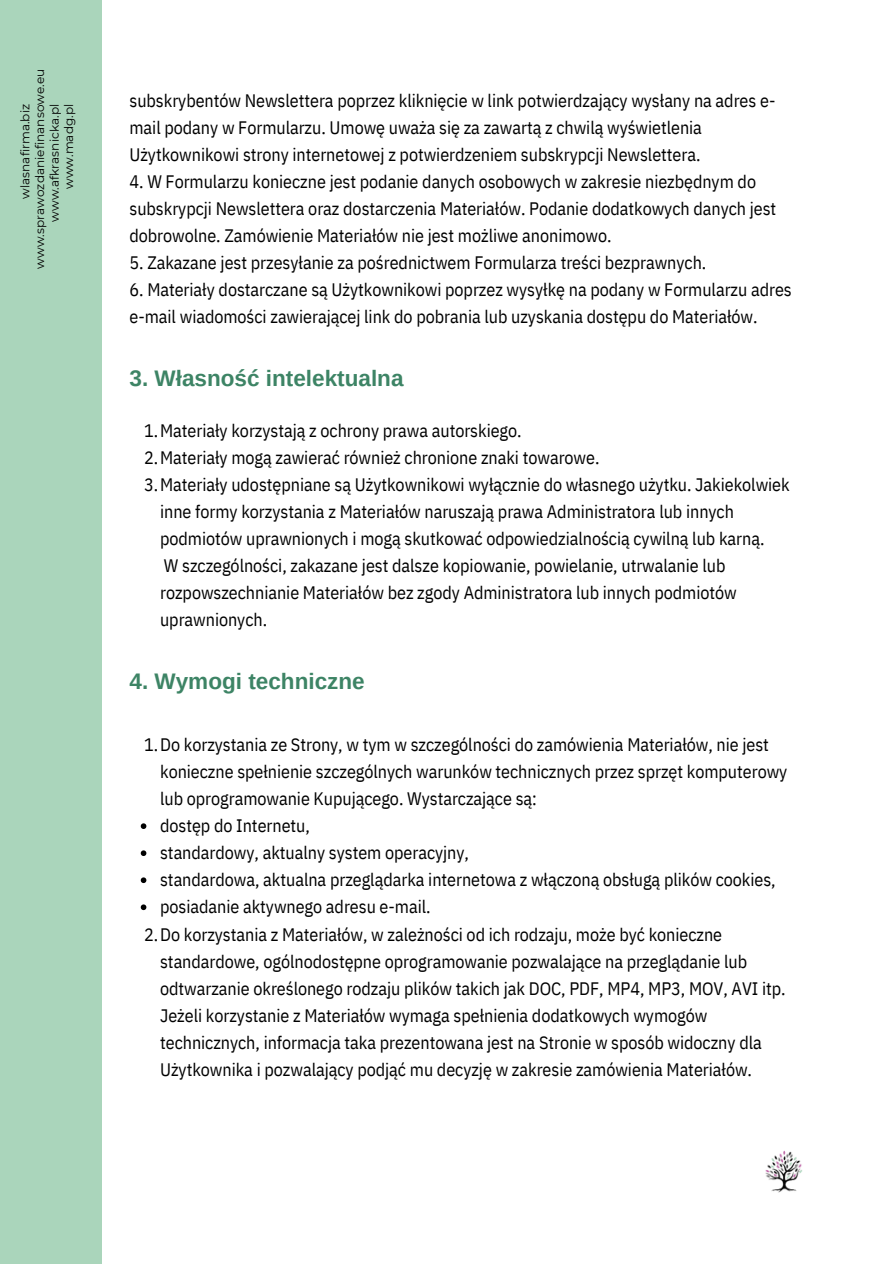
<style>
.page{position:relative;width:894px;height:1264px;background:#fff}
.page>*{position:absolute;margin:0;border:0;box-sizing:border-box;transform-origin:0 0}
.t1{font:700 22.5px "Arimo";color:#3d8465}
.t2{font:18px/27px "IBM Plex Sans Cond";letter-spacing:-.005em;color:#000}
.t3{font:12px "Montserrat";color:#000}
</style>
<div class="page">
<div style="left:0;top:0;width:101px;height:1263px;background:#aad5bb"></div>
<img style="left:765px;top:1150px;width:38px;height:43px">
<svg style="left:141px;top:823px;width:5px;height:6px"></svg>
<svg style="left:141px;top:850px;width:5px;height:6px"></svg>
<svg style="left:141px;top:877px;width:5px;height:6px"></svg>
<svg style="left:141px;top:904px;width:5px;height:6px"></svg>
<p class="t3" style="left:32px;top:268px;width:201px;rotate:-90deg">www.sprawozdaniefinansowe.eu</p>
<p class="t3" style="left:18px;top:199px;width:96px;rotate:-90deg">wlasnafirma.biz</p>
<p class="t3" style="left:47px;top:222px;width:119px;rotate:-90deg">www.afkrasnicka.pl</p>
<p class="t3" style="left:62px;top:189px;width:87px;rotate:-90deg">www.madg.pl</p>
<p class="t2" style="left:129px;top:87px;width:647px">subskrybentów Newslettera poprzez kliknięcie w link potwierdzający wysłany na adres e&shy;mail podany w Formularzu. Umowę uważa się za zawartą z chwilą wyświetlenia<br>Użytkownikowi strony internetowej z potwierdzeniem subskrypcji Newslettera.</p>
<p class="t2" style="left:129px;top:168px;width:648px">4. W Formularzu konieczne jest podanie danych osobowych w zakresie niezbędnym do subskrypcji Newslettera oraz dostarczenia Materiałów. Podanie dodatkowych danych jest dobrowolne. Zamówienie Materiałów nie jest możliwe anonimowo.</p>
<p class="t2" style="left:129px;top:249px;width:578px">5. Zakazane jest przesyłanie za pośrednictwem Formularza treści bezprawnych.</p>
<p class="t2" style="left:129px;top:276px;width:663px">6. Materiały dostarczane są Użytkownikowi poprzez wysyłkę na podany w Formularzu adres e-mail wiadomości zawierającej link do pobrania lub uzyskania dostępu do Materiałów.</p>
<p class="t1" style="left:129px;top:365px;width:275px">3. Własność intelektualna</p>
<p class="t2" style="left:144px;top:416px;width:379px">1.Materiały korzystają z ochrony prawa autorskiego.</p>
<p class="t2" style="left:144px;top:443px;width:456px">2.Materiały mogą zawierać również chronione znaki towarowe.</p>
<p class="t2" style="left:144px;top:470px;width:646px">3.Materiały udostępniane są Użytkownikowi wyłącznie do własnego użytku. Jakiekolwiek</p>
<p class="t2" style="left:160px;top:497px;width:575px">inne formy korzystania z Materiałów naruszają prawa Administratora lub innych</p>
<p class="t2" style="left:160px;top:524px;width:605px">podmiotów uprawnionych i mogą skutkować odpowiedzialnością cywilną lub karną.</p>
<p class="t2" style="left:164px;top:551px;width:563px">W szczególności, zakazane jest dalsze kopiowanie, powielanie, utrwalanie lub</p>
<p class="t2" style="left:160px;top:578px;width:578px">rozpowszechnianie Materiałów bez zgody Administratora lub innych podmiotów</p>
<p class="t2" style="left:160px;top:605px;width:108px">uprawnionych.</p>
<p class="t1" style="left:129px;top:668px;width:237px">4. Wymogi techniczne</p>
<p class="t2" style="left:144px;top:731px;width:626px">1.Do korzystania ze Strony, w tym w szczególności do zamówienia Materiałów, nie jest</p>
<p class="t2" style="left:160px;top:758px;width:628px">konieczne spełnienie szczególnych warunków technicznych przez sprzęt komputerowy</p>
<p class="t2" style="left:160px;top:785px;width:378px">lub oprogramowanie Kupującego. Wystarczające są:</p>
<p class="t2" style="left:160px;top:812px;width:151px">dostęp do Internetu,</p>
<p class="t2" style="left:160px;top:839px;width:310px">standardowy, aktualny system operacyjny,</p>
<p class="t2" style="left:160px;top:866px;width:617px">standardowa, aktualna przeglądarka internetowa z włączoną obsługą plików cookies,</p>
<p class="t2" style="left:160px;top:893px;width:272px">posiadanie aktywnego adresu e-mail.</p>
<p class="t2" style="left:144px;top:920px;width:579px">2.Do korzystania z Materiałów, w zależności od ich rodzaju, może być konieczne</p>
<p class="t2" style="left:160px;top:947px;width:588px">standardowe, ogólnodostępne oprogramowanie pozwalające na przeglądanie lub</p>
<p class="t2" style="left:160px;top:974px;width:627px">odtwarzanie określonego rodzaju plików takich jak DOC, PDF, MP4, MP3, MOV, AVI itp.</p>
<p class="t2" style="left:160px;top:1001px;width:548px">Jeżeli korzystanie z Materiałów wymaga spełnienia dodatkowych wymogów</p>
<p class="t2" style="left:160px;top:1028px;width:603px">technicznych, informacja taka prezentowana jest na Stronie w sposób widoczny dla</p>
<p class="t2" style="left:160px;top:1055px;width:593px">Użytkownika i pozwalający podjąć mu decyzję w zakresie zamówienia Materiałów.</p>
</div>
